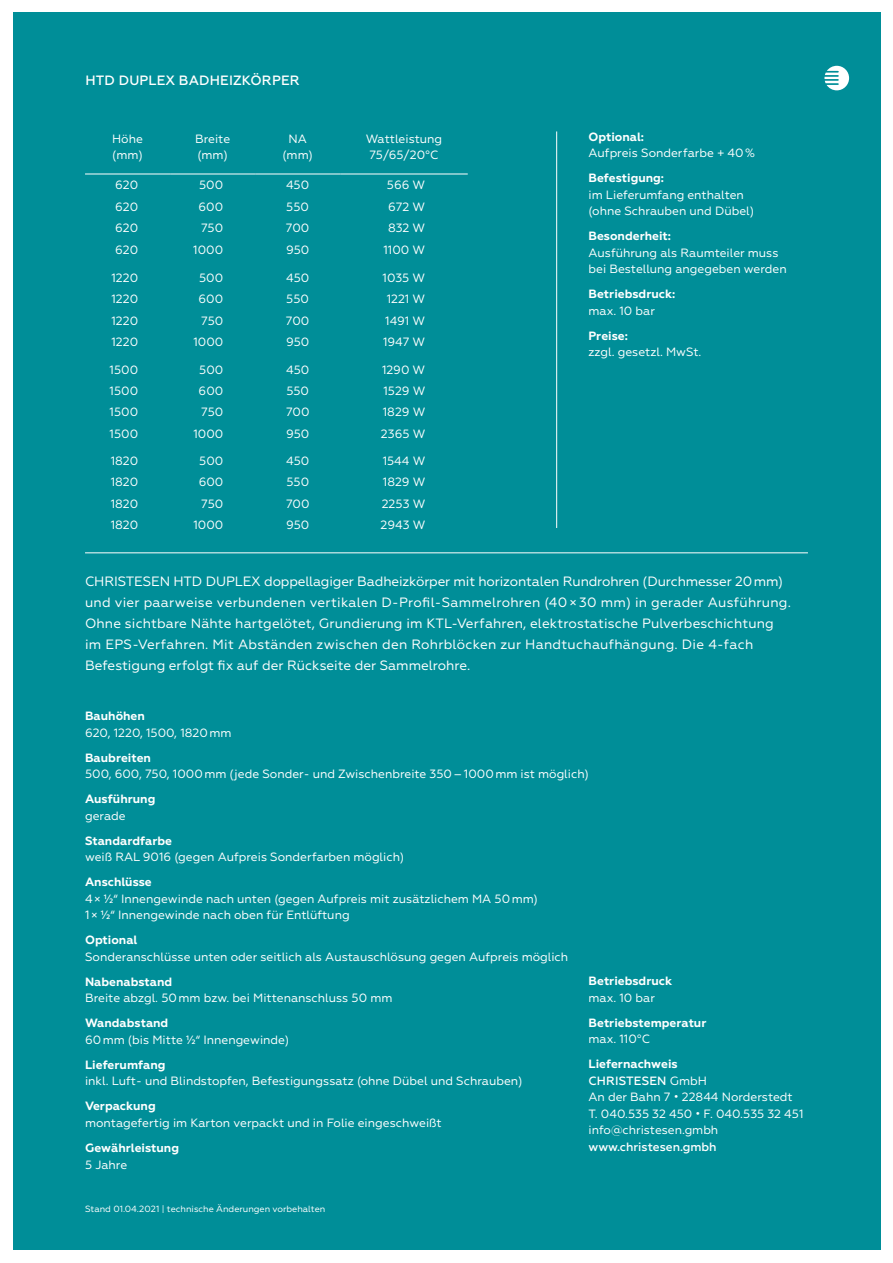
<style>
.page{position:relative;width:893px;height:1263px;background:#fff}
.page>*{position:absolute;margin:0;border:0;box-sizing:border-box;transform-origin:0 0}
.t1{font:13.5px/21px "Geometria";letter-spacing:.01em;color:#fff}
.t2{font:500 13.5px "Geometria";letter-spacing:.01em;color:#fff}
.t3{font:12px/16.5px "Geometria";color:#fff}
.t4{font:700 12px "Geometria";color:#fff}
.t5{font:500 12px "Geometria";color:#fff}
.t6{font:9px "Geometria";color:#fff}
.s1{font-weight:700}
.s2{font-weight:500}
</style>
<div class="page">
<div style="left:13px;top:13px;width:867px;height:1237px;background:#008e98"></div>
<svg style="left:824px;top:66px;width:25px;height:24px"></svg>
<hr style="left:85px;top:174px;width:85px;height:1px;background:#fff">
<hr style="left:170px;top:174px;width:85px;height:1px;background:#fff">
<hr style="left:255px;top:174px;width:85px;height:1px;background:#fff">
<hr style="left:340px;top:174px;width:128px;height:1px;background:#fff">
<hr style="left:85px;top:552px;width:723px;height:1px;background:#fff">
<hr style="left:556px;top:131px;width:1px;height:397px;background:#fff">
<p class="t2" style="left:85px;top:72px;width:216px">HTD DUPLEX BADHEIZKÖRPER</p>
<p class="t3" style="left:112px;top:130px;width:32px">Höhe (mm)</p>
<p class="t3" style="left:195px;top:130px;width:37px">Breite (mm)</p>
<p class="t3" style="left:282px;top:130px;width:32px;text-align:center">NA (mm)</p>
<p class="t3" style="left:366px;top:130px;width:78px;text-align:center">Wattleistung<br>75/65/20°C</p>
<p class="t3" style="left:115px;top:177px;width:25px">620</p>
<p class="t3" style="left:199px;top:177px;width:26px">500</p>
<p class="t3" style="left:286px;top:177px;width:25px">450</p>
<p class="t3" style="left:387px;top:177px;width:40px">566 W</p>
<p class="t3" style="left:115px;top:198px;width:25px">620</p>
<p class="t3" style="left:199px;top:198px;width:26px">600</p>
<p class="t3" style="left:286px;top:198px;width:24px">550</p>
<p class="t3" style="left:388px;top:198px;width:39px">672 W</p>
<p class="t3" style="left:115px;top:219px;width:25px">620</p>
<p class="t3" style="left:201px;top:219px;width:24px">750</p>
<p class="t3" style="left:286px;top:219px;width:25px">700</p>
<p class="t3" style="left:388px;top:219px;width:39px">832 W</p>
<p class="t3" style="left:115px;top:241px;width:25px">620</p>
<p class="t3" style="left:193px;top:241px;width:31px">1000</p>
<p class="t3" style="left:286px;top:241px;width:25px">950</p>
<p class="t3" style="left:383px;top:241px;width:43px">1100 W</p>
<p class="t3" style="left:111px;top:269px;width:28px">1220</p>
<p class="t3" style="left:199px;top:269px;width:26px">500</p>
<p class="t3" style="left:286px;top:269px;width:25px">450</p>
<p class="t3" style="left:382px;top:269px;width:44px">1035 W</p>
<p class="t3" style="left:111px;top:291px;width:28px">1220</p>
<p class="t3" style="left:199px;top:291px;width:26px">600</p>
<p class="t3" style="left:286px;top:291px;width:24px">550</p>
<p class="t3" style="left:387px;top:291px;width:40px">1221 W</p>
<p class="t3" style="left:111px;top:312px;width:28px">1220</p>
<p class="t3" style="left:201px;top:312px;width:24px">750</p>
<p class="t3" style="left:286px;top:312px;width:25px">700</p>
<p class="t3" style="left:385px;top:312px;width:42px">1491 W</p>
<p class="t3" style="left:111px;top:334px;width:28px">1220</p>
<p class="t3" style="left:193px;top:334px;width:31px">1000</p>
<p class="t3" style="left:286px;top:334px;width:25px">950</p>
<p class="t3" style="left:383px;top:334px;width:44px">1947 W</p>
<p class="t3" style="left:110px;top:361px;width:30px">1500</p>
<p class="t3" style="left:199px;top:361px;width:26px">500</p>
<p class="t3" style="left:286px;top:361px;width:25px">450</p>
<p class="t3" style="left:382px;top:361px;width:45px">1290 W</p>
<p class="t3" style="left:110px;top:383px;width:30px">1500</p>
<p class="t3" style="left:199px;top:383px;width:26px">600</p>
<p class="t3" style="left:286px;top:383px;width:24px">550</p>
<p class="t3" style="left:383px;top:383px;width:43px">1529 W</p>
<p class="t3" style="left:110px;top:404px;width:30px">1500</p>
<p class="t3" style="left:201px;top:404px;width:24px">750</p>
<p class="t3" style="left:286px;top:404px;width:25px">700</p>
<p class="t3" style="left:383px;top:404px;width:44px">1829 W</p>
<p class="t3" style="left:110px;top:425px;width:30px">1500</p>
<p class="t3" style="left:193px;top:425px;width:31px">1000</p>
<p class="t3" style="left:286px;top:425px;width:25px">950</p>
<p class="t3" style="left:381px;top:425px;width:46px">2365 W</p>
<p class="t3" style="left:111px;top:453px;width:29px">1820</p>
<p class="t3" style="left:199px;top:453px;width:26px">500</p>
<p class="t3" style="left:286px;top:453px;width:25px">450</p>
<p class="t3" style="left:383px;top:453px;width:44px">1544 W</p>
<p class="t3" style="left:111px;top:474px;width:29px">1820</p>
<p class="t3" style="left:199px;top:474px;width:26px">600</p>
<p class="t3" style="left:286px;top:474px;width:24px">550</p>
<p class="t3" style="left:383px;top:474px;width:44px">1829 W</p>
<p class="t3" style="left:111px;top:495px;width:29px">1820</p>
<p class="t3" style="left:201px;top:495px;width:24px">750</p>
<p class="t3" style="left:286px;top:495px;width:25px">700</p>
<p class="t3" style="left:382px;top:495px;width:45px">2253 W</p>
<p class="t3" style="left:111px;top:516px;width:29px">1820</p>
<p class="t3" style="left:193px;top:516px;width:31px">1000</p>
<p class="t3" style="left:286px;top:516px;width:25px">950</p>
<p class="t3" style="left:381px;top:516px;width:46px">2943 W</p>
<p class="t4" style="left:588px;top:129px;width:57px">Optional:</p>
<p class="t3" style="left:588px;top:145px;width:168px">Aufpreis Sonderfarbe + 40%</p>
<p class="t4" style="left:588px;top:171px;width:77px">Befestigung:</p>
<p class="t3" style="left:588px;top:186px;width:167px">im Lieferumfang enthalten (ohne Schrauben und Dübel)</p>
<p class="t4" style="left:588px;top:229px;width:84px">Besonderheit:</p>
<p class="t3" style="left:588px;top:244px;width:200px">Ausführung als Raumteiler muss bei Bestellung angegeben werden</p>
<p class="t4" style="left:588px;top:287px;width:88px">Betriebsdruck:</p>
<p class="t3" style="left:588px;top:302px;width:68px">max. 10 bar</p>
<p class="t4" style="left:588px;top:328px;width:41px">Preise:</p>
<p class="t3" style="left:588px;top:344px;width:114px">zzgl. gesetzl. MwSt.</p>
<p class="t1" style="left:85px;top:571px;width:707px">CHRISTESEN HTD DUPLEX doppellagiger Badheizkörper mit horizontalen Rundrohren (Durchmesser 20mm) und vier paarweise verbundenen vertikalen D-Profil-Sammelrohren (40 × 30 mm) in gerader Ausführung.<br>Ohne sichtbare Nähte hartgelötet, Grundierung im KTL-Verfahren, elektrostatische Pulverbeschichtung im EPS-Verfahren. Mit Abständen zwischen den Rohrblöcken zur Handtuchaufhängung. Die 4-fach Befestigung erfolgt fix auf der Rückseite der Sammelrohre.</p>
<p class="t4" style="left:85px;top:709px;width:61px">Bauhöhen</p>
<p class="t3" style="left:85px;top:724px;width:148px">620, 1220, 1500, 1820mm</p>
<p class="t4" style="left:85px;top:750px;width:68px">Baubreiten</p>
<p class="t3" style="left:85px;top:766px;width:505px">500, 600, 750, 1000mm (jede Sonder- und Zwischenbreite 350–1000mm ist möglich)</p>
<p class="t4" style="left:85px;top:792px;width:72px">Ausführung</p>
<p class="t3" style="left:85px;top:807px;width:42px">gerade</p>
<p class="t4" style="left:85px;top:833px;width:89px">Standardfarbe</p>
<p class="t3" style="left:85px;top:849px;width:321px">weiß RAL 9016 (gegen Aufpreis Sonderfarben möglich)</p>
<p class="t4" style="left:85px;top:875px;width:68px">Anschlüsse</p>
<p class="t3" style="left:85px;top:890px;width:454px">4× ½“ Innengewinde nach unten (gegen Aufpreis mit zusätzlichem MA 50mm)<br>1× ½“ Innengewinde nach oben für Entlüftung</p>
<p class="t4" style="left:85px;top:933px;width:54px">Optional</p>
<p class="t3" style="left:85px;top:948px;width:485px">Sonderanschlüsse unten oder seitlich als Austauschlösung gegen Aufpreis möglich</p>
<p class="t4" style="left:85px;top:975px;width:89px">Nabenabstand</p>
<p class="t3" style="left:85px;top:990px;width:309px">Breite abzgl. 50mm bzw. bei Mittenanschluss 50 mm</p>
<p class="t4" style="left:85px;top:1016px;width:85px">Wandabstand</p>
<p class="t3" style="left:85px;top:1031px;width:206px">60mm (bis Mitte ½“ Innengewinde)</p>
<p class="t4" style="left:85px;top:1058px;width:82px">Lieferumfang</p>
<p class="t3" style="left:85px;top:1073px;width:439px">inkl. Luft- und Blindstopfen, Befestigungssatz (ohne Dübel und Schrauben)</p>
<p class="t4" style="left:85px;top:1099px;width:72px">Verpackung</p>
<p class="t3" style="left:85px;top:1114px;width:358px">montagefertig im Karton verpackt und in Folie eingeschweißt</p>
<p class="t4" style="left:85px;top:1141px;width:95px">Gewährleistung</p>
<p class="t3" style="left:85px;top:1156px;width:44px">5 Jahre</p>
<p class="t4" style="left:588px;top:974px;width:85px">Betriebsdruck</p>
<p class="t3" style="left:588px;top:989px;width:68px">max. 10 bar</p>
<p class="t4" style="left:588px;top:1015px;width:119px">Betriebstemperatur</p>
<p class="t3" style="left:588px;top:1031px;width:63px">max. 110°C</p>
<p class="t3" style="left:588px;top:1056px;width:216px"><span class="s1">Liefernachweis<br></span><span class="s2">CHRISTESEN</span> GmbH<br>An der Bahn 7 • 22844 Norderstedt<br>T. 040.535 32 450 • F. 040.535 32 451 info@christesen.gmbh</p>
<p class="t5" style="left:588px;top:1140px;width:130px">www.christesen.gmbh</p>
<p class="t6" style="left:85px;top:1203px;width:242px">Stand 01.04.2021 | technische Änderungen vorbehalten</p>
</div>
